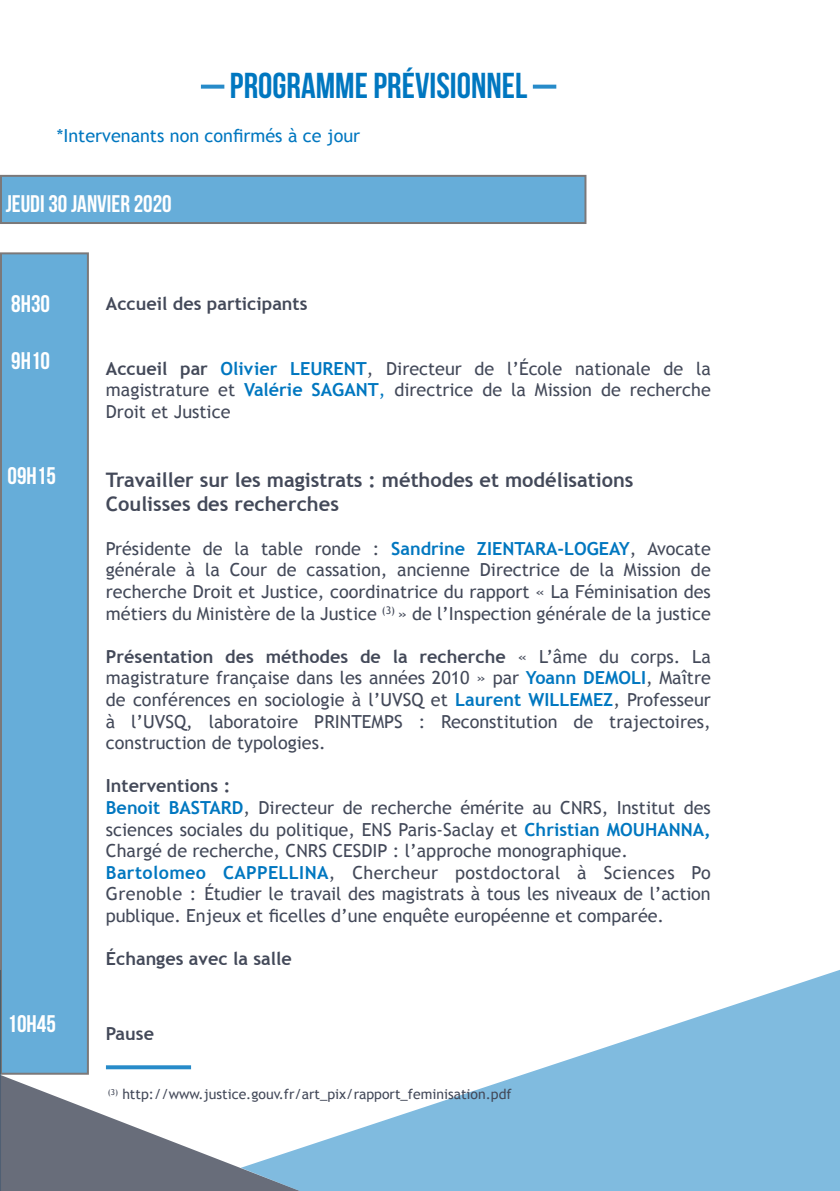
<style>
.page{position:relative;width:840px;height:1191px;background:#fff}
.page>*{position:absolute;margin:0;border:0;box-sizing:border-box;transform-origin:0 0}
.t1{font:700 36px "Bebas Neue";color:#0077c0}
.t2{font:700 24px "Bebas Neue";color:#fff}
.t3{font:700 20px/24px "Trebuchet MS";color:#434959}
.t4{font:18px/21.6px "Trebuchet MS";color:#434959;text-align:justify}
.t5{font:700 18px "Trebuchet MS";color:#434959}
.t6{font:18px "Trebuchet MS";color:#0077c0}
.t7{font:14px "Trebuchet MS";color:#434959}
.s1{font-weight:700}
.s2{font-weight:700;color:#0077c0}
.s3{color:#0077c0}
.s4{font-style:inherit}
</style>
<div class="page">
<svg style="left:0;top:1065px;width:240px;height:126px"></svg>
<svg style="left:240px;top:970px;width:599px;height:221px;fill:#80bbdf"></svg>
<div style="left:1px;top:176px;width:584px;height:47px;background:#66add9"></div>
<svg style="left:201px;top:85px;width:23px;height:4px"></svg>
<svg style="left:532px;top:85px;width:24px;height:4px"></svg>
<div style="left:1px;top:253px;width:87px;height:820px;background:#66add9"></div>
<svg style="left:106px;top:1065px;width:85px;height:4px"></svg>
<h1 class="t1" style="left:230px;top:66px;width:298px">PROGRAMME PRÉVISIONNEL</h1>
<p class="t6" style="left:57px;top:125px;width:305px">*Intervenants non confirmés à ce jour</p>
<h2 class="t2" style="left:6px;top:190px;width:167px">JEUDI 30 JANVIER 2020</h2>
<h2 class="t2" style="left:11px;top:290px;width:40px">8H30</h2>
<p class="t5" style="left:106px;top:292px;width:203px">Accueil des participants</p>
<h2 class="t2" style="left:11px;top:348px;width:40px">9H10</h2>
<p class="t4" style="left:106px;top:358px;width:606px"><span class="s1">Accueil par</span> <span class="s2">Olivier</span> <span class="s2">LEURENT</span>, Directeur de l’École nationale de la magistrature et <span class="s2">Valérie</span> <span class="s2">SAGANT</span><span class="s3">,</span> directrice de la Mission de recherche Droit et Justice</p>
<h2 class="t2" style="left:8px;top:463px;width:50px">09H15</h2>
<p class="t3" style="left:106px;top:468px;width:529px">Travailler sur les magistrats : méthodes et modélisations<br>Coulisses des recherches</p>
<p class="t4" style="left:106px;top:538px;width:606px">Présidente de la table ronde : <span class="s2">Sandrine</span> <span class="s2">ZIENTARA-LOGEAY</span>, Avocate générale à la Cour de cassation, ancienne Directrice de la Mission de recherche Droit et Justice, coordinatrice du rapport « La Féminisation des métiers du Ministère de la Justice <sup>(3)</sup> » de l’Inspection générale de la justice</p>
<p class="t4" style="left:106px;top:646px;width:606px"><span class="s1">Présentation des méthodes de la recherche</span> « L’âme du corps. La magistrature française dans les années 2010 » par <span class="s2">Yoann</span> <span class="s2">DEMOLI</span><span class="s4">,</span> Maître de conférences en sociologie à l’UVSQ et <span class="s2">Laurent</span> <span class="s2">WILLEMEZ</span>, Professeur à l’UVSQ, laboratoire PRINTEMPS : Reconstitution de trajectoires, construction de typologies.</p>
<p class="t4" style="left:106px;top:775px;width:606px;text-align:left"><span class="s1">Interventions :<br></span><span class="s2">Benoit</span> <span class="s2">BASTARD</span>, Directeur de recherche émérite au CNRS, Institut des sciences sociales du politique, ENS Paris-Saclay et <span class="s2">Christian</span> <span class="s2">MOUHANNA, </span>Chargé de recherche, CNRS CESDIP : l’approche monographique.<br><span class="s2">Bartolomeo</span> <span class="s2">CAPPELLINA</span>, Chercheur postdoctoral à Sciences Po Grenoble : Étudier le travail des magistrats à tous les niveaux de l’action publique. Enjeux et ficelles d’une enquête européenne et comparée.</p>
<p class="t5" style="left:106px;top:947px;width:187px">Échanges avec la salle</p>
<h2 class="t2" style="left:8px;top:1010px;width:50px">10H45</h2>
<p class="t5" style="left:106px;top:1022px;width:50px">Pause</p>
<p class="t7" style="left:108px;top:1086px;width:405px"><sup>(3)</sup> http://www.justice.gouv.fr/art_pix/rapport_feminisation.pdf</p>
</div>
